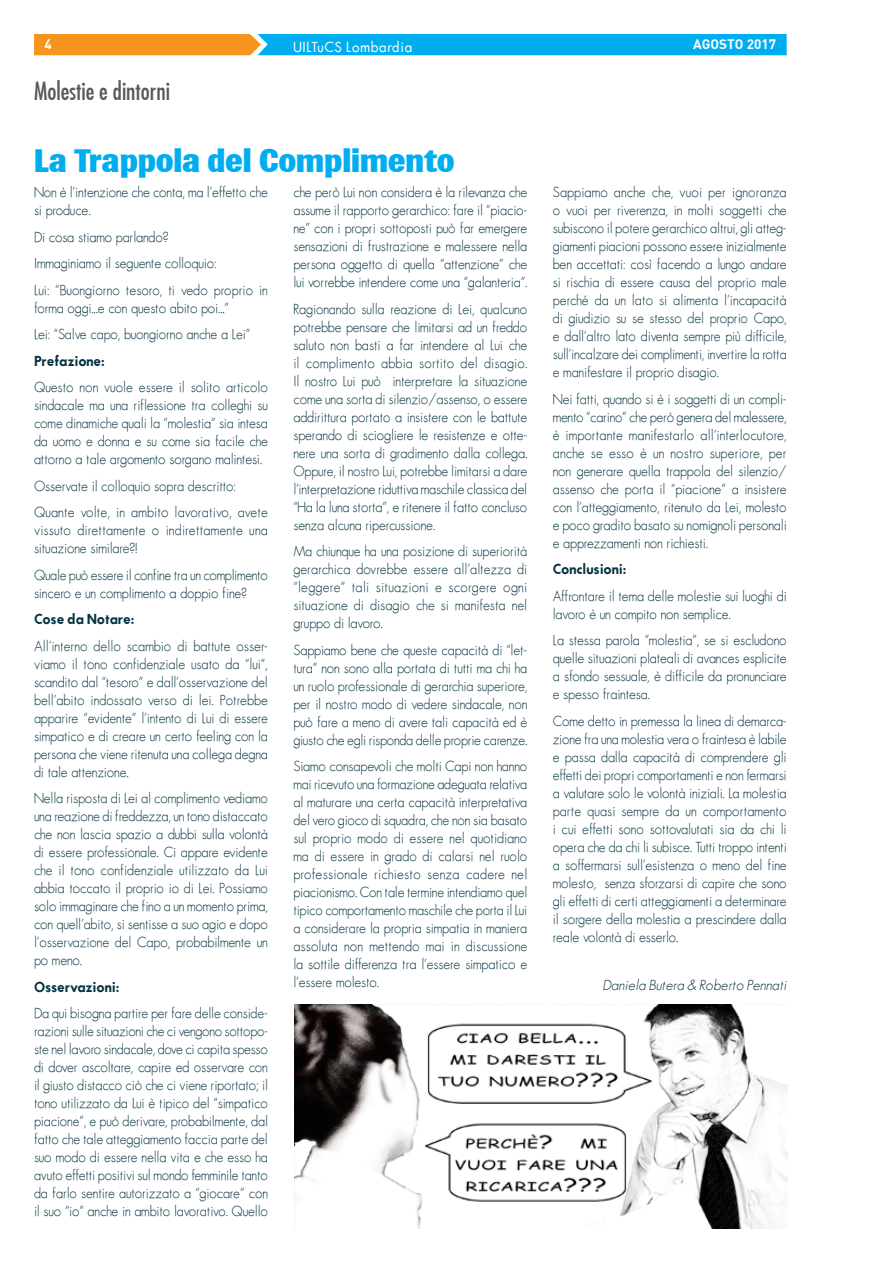
<style>
.page{position:relative;width:893px;height:1263px;background:#fff}
.page>*{position:absolute;margin:0;border:0;box-sizing:border-box;transform-origin:0 0}
.t1{font:800 33px "Brown";color:#00aeef}
.t2{font:24px "Futura Condensed";color:#58595b}
.t3{font:13.5px/18px "Futura ICG Light";letter-spacing:-.01em;color:#063342;text-align:justify;scale:.96 1}
.t4{font:13.5px/18px "Futura ICG Light";letter-spacing:.015em;color:#063342;scale:.96 1}
.t5{font:13.5px "Futura ICG Demi";letter-spacing:-.01em;color:#063342;scale:.96 1}
.t6{font:italic 13.5px "Futura ICG Light";color:#063342}
.t7{font:13.5px "Futura ICG Book";letter-spacing:.05em;color:#fff}
.t8{font:13.5px "DIN Bold";color:#fff}
</style>
<div class="page">
<svg style="left:34px;top:34px;width:753px;height:21px;background:#4ba7b1"></svg>
<img style="left:294px;top:1005px;width:494px;height:224px">
<p class="t8" style="left:45px;top:36px;width:9px">4</p>
<p class="t7" style="left:293px;top:38px;width:120px">UILTuCS Lombardia</p>
<p class="t8" style="left:693px;top:36px;width:84px">AGOSTO 2017</p>
<h2 class="t2" style="left:34px;top:76px;width:138px">Molestie e dintorni</h2>
<h1 class="t1" style="left:34px;top:142px;width:422px">La Trappola del Complimento</h1>
<p class="t3" style="left:34px;top:183px;width:245px">Non è l’intenzione che conta, ma l’effetto che si produce.</p>
<p class="t3" style="left:34px;top:223px;width:245px;line-height:26.5px;text-align:left">Di cosa stiamo parlando?<br>Immaginiamo il seguente colloquio:<br>Lui: “Buongiorno tesoro, ti vedo proprio in</p>
<p class="t3" style="left:34px;top:294px;width:227px;line-height:26.5px">forma oggi...e con questo abito poi...”<br>Lei: “Salve capo, buongiorno anche a Lei”</p>
<p class="t5" style="left:34px;top:352px;width:75px">Prefazione:</p>
<p class="t3" style="left:34px;top:378px;width:245px">Questo non vuole essere il solito articolo sindacale ma una riflessione tra colleghi su come dinamiche quali la “molestia” sia intesa da uomo e donna e su come sia facile che attorno a tale argomento sorgano malintesi.</p>
<p class="t3" style="left:34px;top:472px;width:245px;line-height:26.5px">Osservate il colloquio sopra descritto:<br>Quante volte, in ambito lavorativo, avete</p>
<p class="t4" style="left:34px;top:521px;width:245px">vissuto direttamente o indirettamente una situazione similare?!</p>
<p class="t3" style="left:34px;top:566px;width:245px">Quale può essere il confine tra un complimento sincero e un complimento a doppio fine?</p>
<p class="t5" style="left:34px;top:610px;width:106px">Cose da Notare:</p>
<p class="t3" style="left:34px;top:637px;width:245px">All’interno dello scambio di battute osser&shy;viamo il tono confidenziale usato da “lui”, scandito dal “tesoro” e dall’osservazione del bell’abito indossato verso di lei. Potrebbe apparire “evidente” l’intento di Lui di essere simpatico e di creare un certo feeling con la persona che viene ritenuta una collega degna di tale attenzione.</p>
<p class="t3" style="left:34px;top:789px;width:245px">Nella risposta di Lei al complimento vediamo una reazione di freddezza, un tono distaccato che non lascia spazio a dubbi sulla volontà di essere professionale. Ci appare evidente che il tono confidenziale utilizzato da Lui abbia toccato il proprio io di Lei. Possiamo solo immaginare che fino a un momento prima, con quell’abito, si sentisse a suo agio e dopo l’osservazione del Capo, probabilmente un po meno.</p>
<p class="t5" style="left:34px;top:978px;width:90px">Osservazioni:</p>
<p class="t3" style="left:34px;top:1004px;width:245px">Da qui bisogna partire per fare delle conside&shy;razioni sulle situazioni che ci vengono sottopo&shy;ste nel lavoro sindacale, dove ci capita spesso di dover ascoltare, capire ed osservare con il giusto distacco ciò che ci viene riportato; il tono utilizzato da Lui è tipico del “simpatico piacione”, e può derivare, probabilmente, dal fatto che tale atteggiamento faccia parte del suo modo di essere nella vita e che esso ha avuto effetti positivi sul mondo femminile tanto da farlo sentire autorizzato a “giocare” con il suo “io” anche in ambito lavorativo. Quello</p>
<p class="t3" style="left:293px;top:183px;width:245px">che però Lui non considera è la rilevanza che assume il rapporto gerarchico: fare il “piacio&shy;ne” con i propri sottoposti può far emergere sensazioni di frustrazione e malessere nella persona oggetto di quella “attenzione” che lui vorrebbe intendere come una “galanteria”.</p>
<p class="t3" style="left:293px;top:300px;width:245px">Ragionando sulla reazione di Lei, qualcuno potrebbe pensare che limitarsi ad un freddo saluto non basti a far intendere al Lui che il complimento abbia sortito del disagio.<br>Il nostro Lui può interpretare la situazione come una sorta di silenzio/assenso, o essere addirittura portato a insistere con le battute sperando di sciogliere le resistenze e otte&shy;nere una sorta di gradimento dalla collega.<br>Oppure, il nostro Lui, potrebbe limitarsi a dare l’interpretazione riduttiva maschile classica del “Ha la luna storta”, e ritenere il fatto concluso senza alcuna ripercussione.</p>
<p class="t3" style="left:293px;top:542px;width:245px">Ma chiunque ha una posizione di superiorità gerarchica dovrebbe essere all’altezza di “leggere” tali situazioni e scorgere ogni situazione di disagio che si manifesta nel gruppo di lavoro.</p>
<p class="t3" style="left:293px;top:641px;width:245px">Sappiamo bene che queste capacità di “let&shy;tura” non sono alla portata di tutti ma chi ha un ruolo professionale di gerarchia superiore, per il nostro modo di vedere sindacale, non può fare a meno di avere tali capacità ed è giusto che egli risponda delle proprie carenze.</p>
<p class="t3" style="left:293px;top:757px;width:245px">Siamo consapevoli che molti Capi non hanno mai ricevuto una formazione adeguata relativa al maturare una certa capacità interpretativa del vero gioco di squadra, che non sia basato sul proprio modo di essere nel quotidiano ma di essere in grado di calarsi nel ruolo professionale richiesto senza cadere nel piacionismo. Con tale termine intendiamo quel tipico comportamento maschile che porta il Lui a considerare la propria simpatia in maniera assoluta non mettendo mai in discussione la sottile differenza tra l’essere simpatico e l’essere molesto.</p>
<p class="t3" style="left:553px;top:183px;width:245px">Sappiamo anche che, vuoi per ignoranza o vuoi per riverenza, in molti soggetti che subiscono il potere gerarchico altrui, gli atteg&shy;giamenti piacioni possono essere inizialmente ben accettati: così facendo a lungo andare si rischia di essere causa del proprio male perché da un lato si alimenta l’incapacità di giudizio su se stesso del proprio Capo, e dall’altro lato diventa sempre più difficile, sull’incalzare dei complimenti, invertire la rotta e manifestare il proprio disagio.</p>
<p class="t3" style="left:553px;top:390px;width:245px">Nei fatti, quando si è i soggetti di un compli&shy;mento “carino” che però genera del malessere, è importante manifestarlo all’interlocutore, anche se esso è un nostro superiore, per non generare quella trappola del silenzio/ assenso che porta il “piacione” a insistere con l’atteggiamento, ritenuto da Lei, molesto e poco gradito basato su nomignoli personali e apprezzamenti non richiesti.</p>
<p class="t5" style="left:553px;top:560px;width:78px">Conclusioni:</p>
<p class="t3" style="left:553px;top:587px;width:245px">Affrontare il tema delle molestie sui luoghi di lavoro è un compito non semplice.</p>
<p class="t3" style="left:553px;top:631px;width:245px">La stessa parola “molestia”, se si escludono quelle situazioni plateali di avances esplicite a sfondo sessuale, è difficile da pronunciare e spesso fraintesa.</p>
<p class="t3" style="left:553px;top:712px;width:245px">Come detto in premessa la linea di demarca&shy;zione fra una molestia vera o fraintesa è labile e passa dalla capacità di comprendere gli effetti dei propri comportamenti e non fermarsi a valutare solo le volontà iniziali. La molestia parte quasi sempre da un comportamento i cui effetti sono sottovalutati sia da chi li opera che da chi li subisce. Tutti troppo intenti a soffermarsi sull’esistenza o meno del fine molesto, senza sforzarsi di capire che sono gli effetti di certi atteggiamenti a determinare il sorgere della molestia a prescindere dalla reale volontà di esserlo.</p>
<p class="t6" style="left:602px;top:976px;width:186px">Daniela Butera &amp; Roberto Pennati</p>
</div>
